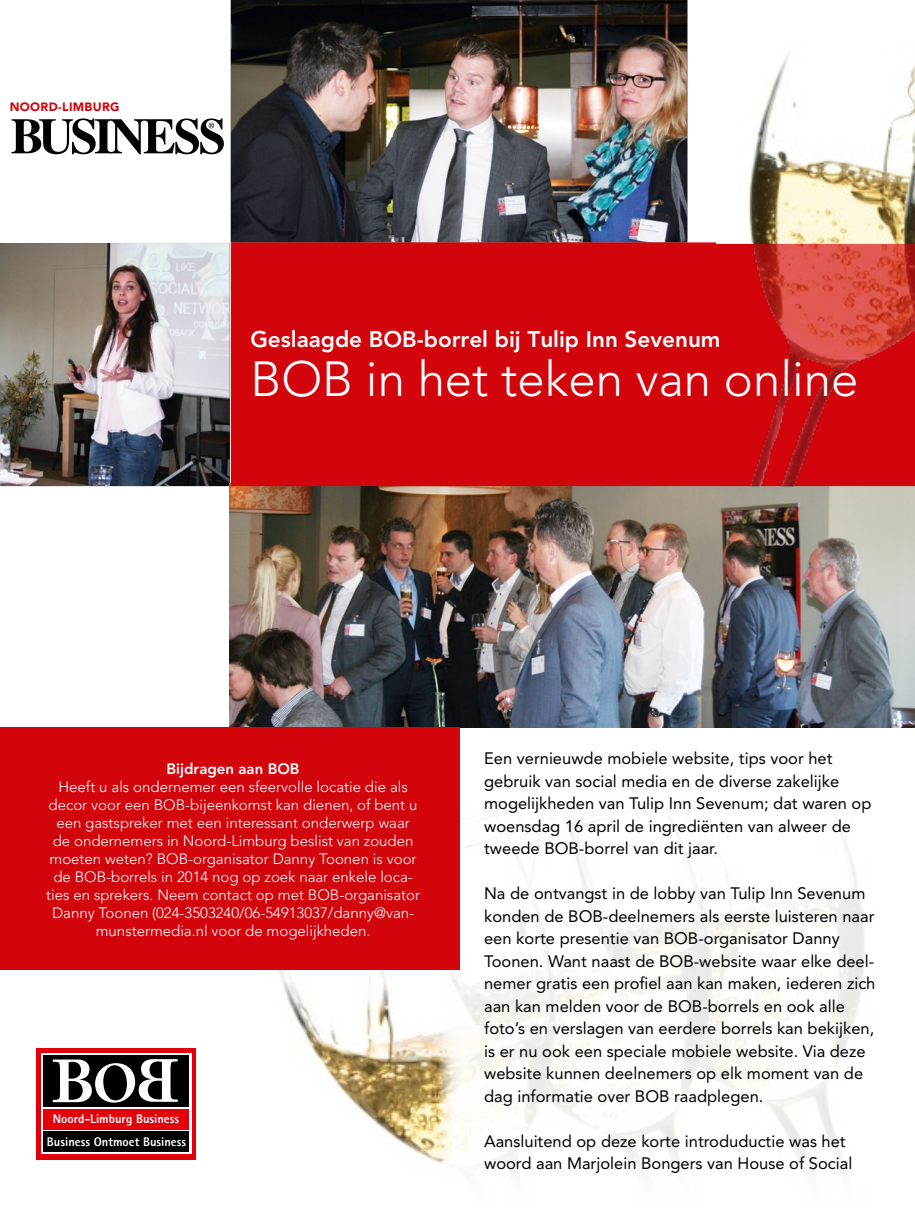
<style>
.page{position:relative;width:915px;height:1212px;background:#fff}
.page>*{position:absolute;margin:0;border:0;box-sizing:border-box;transform-origin:0 0}
.t1{font:300 49.05px "Avenir";color:#fff}
.t2{font:800 22.5px "Avenir";color:#fff}
.t3{font:16.5px/22.5px "Avenir";color:#000}
.t4{font:300 15px/18px "Avenir";color:#fff;text-align:center}
.t5{font:800 15px "Avenir";color:#fff}
.t6{font:800 12.6px "Rotis Sans Serif";color:#fff}
.t7{font:900 12px "Avenir";letter-spacing:.03em;color:#d3050c}
</style>
<div class="page">
<img style="left:459px;top:780px;width:406px;height:389px">
<img style="left:748px;top:54px;width:166px;height:188px">
<img style="left:231px;top:0;width:456px;height:242px">
<img style="left:0;top:243px;width:230px;height:243px">
<img style="left:230px;top:483px;width:684px;height:244px">
<div style="left:0;top:727px;width:459px;height:243px;background:#d3050c"></div>
<svg style="left:11px;top:118px;width:213px;height:36px"></svg>
<div style="left:231px;top:242px;width:683px;height:244px;background:#d3050c"></div>
<img style="left:278px;top:970px;width:181px;height:197px">
<img style="left:710px;top:243px;width:204px;height:243px">
<div style="left:37px;top:1048px;width:159px;height:112px;background:#e3000b"></div>
<svg style="left:41px;top:1053px;width:150px;height:101px;background:#e6d3d4"></svg>
<div style="left:43px;top:1055px;width:146px;height:52px;background:#000"></div>
<svg style="left:53px;top:1059px;width:125px;height:43px"></svg>
<div style="left:43px;top:1132px;width:146px;height:20px;background:#000"></div>
<div style="left:43px;top:1109px;width:146px;height:20px;background:#e3000b"></div>
<p class="t7" style="left:10px;top:100px;width:111px">NOORD-LIMBURG</p>
<h2 class="t2" style="left:250px;top:325px;width:471px">Geslaagde BOB-borrel bij Tulip Inn Sevenum</h2>
<h1 class="t1" style="left:250px;top:351px;width:609px">BOB in het teken van online</h1>
<p class="t5" style="left:166px;top:760px;width:135px">Bijdragen aan BOB</p>
<p class="t4" style="left:46px;top:778px;width:375px">Heeft u als ondernemer een sfeervolle locatie die als decor voor een BOB-bijeenkomst kan dienen, of bent u een gastspreker met een interessant onderwerp waar de ondernemers in Noord-Limburg beslist van zouden moeten weten? BOB-organisator Danny Toonen is voor de BOB-borrels in 2014 nog op zoek naar enkele loca&shy;ties en sprekers. Neem contact op met BOB-organisator Danny Toonen (024-3503240/06-54913037/danny@van&shy;munstermedia.nl voor de mogelijkheden.</p>
<p class="t6" style="left:53px;top:1111px;width:128px">Noord-Limburg Business</p>
<p class="t6" style="left:47px;top:1133px;width:141px">Business Ontmoet Business</p>
<p class="t3" style="left:484px;top:747px;width:389px">Een vernieuwde mobiele website, tips voor het gebruik van social media en de diverse zakelijke mogelijkheden van Tulip Inn Sevenum; dat waren op woensdag 16 april de ingrediënten van alweer de tweede BOB-borrel van dit jaar.</p>
<p class="t3" style="left:484px;top:882px;width:393px">Na de ontvangst in de lobby van Tulip Inn Sevenum konden de BOB-deelnemers als eerste luisteren naar een korte presentie van BOB-organisator Danny Toonen. Want naast de BOB-website waar elke deel&shy;nemer gratis een profiel aan kan maken, iederen zich aan kan melden voor de BOB-borrels en ook alle foto’s en verslagen van eerdere borrels kan bekijken, is er nu ook een speciale mobiele website. Via deze website kunnen deelnemers op elk moment van de dag informatie over BOB raadplegen.</p>
<p class="t3" style="left:484px;top:1130px;width:369px">Aansluitend op deze korte introduductie was het woord aan Marjolein Bongers van House of Social</p>
</div>
